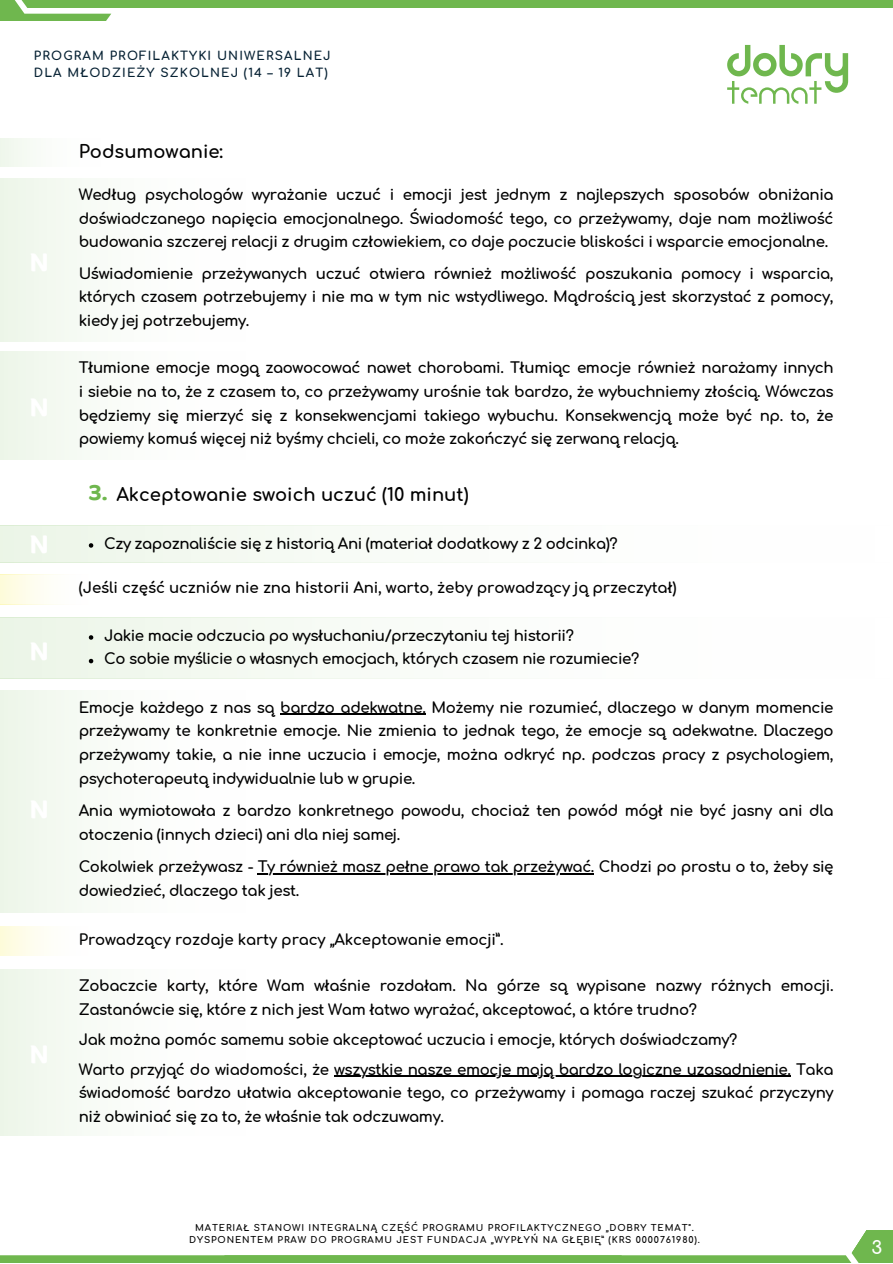
<style>
.page{position:relative;width:893px;height:1264px;background:#fff}
.page>*{position:absolute;margin:0;border:0;box-sizing:border-box;transform-origin:0 0}
.t1{font:700 24px "Binate Display";color:#fff}
.t2{font:700 20.7px "Binate Display";color:#6fb74e}
.t3{font:700 18px "Comfortaa";color:#000}
.t4{font:700 18px "Comfortaa";color:#fff}
.t5{font:700 15px/23.5px "Comfortaa";letter-spacing:-.025em;color:#000;text-align:justify}
.t6{font:700 12px "Comfortaa";letter-spacing:.095em;color:#062133}
.t7{font:700 9px "Comfortaa";letter-spacing:.095em;color:#000}
</style>
<div class="page">
<div style="left:0;top:0;width:648px;height:8px;background:#6fb74e"></div>
<svg style="left:0;top:0;width:111px;height:21px;fill:#6fb74e"></svg>
<div style="left:293px;top:0;width:599px;height:8px;background:#6fb74e"></div>
<svg style="left:727px;top:45px;width:121px;height:59px"></svg>
<div style="left:758px;top:1227px;width:134px;height:35px;background:#6fb74e"></div>
<svg style="left:758px;top:1227px;width:108px;height:28px;background:#f5faf3"></svg>
<div style="left:808px;top:1141px;width:84px;height:89px;background:#fff"></div>
<div style="left:224px;top:1255px;width:667px;height:7px;background:#6fb74e"></div>
<div style="left:0;top:1255px;width:666px;height:7px;background:#6fb74e"></div>
<div style="left:0;top:179px;width:250px;height:162px;background:linear-gradient(to right,#eff7ec,#fff)"></div>
<div style="left:0;top:139px;width:102px;height:27px;background:#fafcf9"></div>
<div style="left:0;top:351px;width:250px;height:109px;background:linear-gradient(to right,#eff7ec,#fff)"></div>
<div style="left:0;top:691px;width:250px;height:221px;background:linear-gradient(to right,#eff7ec,#fff)"></div>
<div style="left:0;top:969px;width:250px;height:165px;background:linear-gradient(to right,#eff7ec,#fff)"></div>
<hr style="left:280px;top:713px;width:145px;height:2px;background:#000">
<hr style="left:334px;top:1075px;width:456px;height:1px;background:#000">
<hr style="left:258px;top:873px;width:336px;height:1px;background:#000">
<div style="left:0;top:526px;width:892px;height:36px;background:linear-gradient(to right,#eef6eb,#fff)"></div>
<div style="left:0;top:618px;width:892px;height:60px;background:linear-gradient(to right,#eef6eb,#fff)"></div>
<svg style="left:89px;top:543px;width:4px;height:4px"></svg>
<svg style="left:89px;top:635px;width:4px;height:4px"></svg>
<svg style="left:89px;top:659px;width:4px;height:4px"></svg>
<div style="left:0;top:575px;width:89px;height:29px;background:linear-gradient(to right,#fdfbdf,#feffff)"></div>
<div style="left:0;top:926px;width:89px;height:29px;background:linear-gradient(to right,#fdfbdf,#feffff)"></div>
<p class="t6" style="left:34px;top:49px;width:298px">PROGRAM PROFILAKTYKI UNIWERSALNEJ</p>
<p class="t6" style="left:34px;top:66px;width:295px">DLA MŁODZIEŻY SZKOLNEJ (14 – 19 LAT)</p>
<p class="t3" style="left:79px;top:142px;width:146px">Podsumowanie:</p>
<p class="t5" style="left:79px;top:183px;width:756px">Według psychologów wyrażanie uczuć i emocji jest jednym z najlepszych sposobów obniżania doświadczanego napięcia emocjonalnego. Świadomość tego, co przeżywamy, daje nam możliwość budowania szczerej relacji z drugim człowiekiem, co daje poczucie bliskości i wsparcie emocjonalne.</p>
<p class="t5" style="left:79px;top:262px;width:756px">Uświadomienie przeżywanych uczuć otwiera również możliwość poszukania pomocy i wsparcia, których czasem potrzebujemy i nie ma w tym nic wstydliwego. Mądrością jest skorzystać z pomocy, kiedy jej potrzebujemy.</p>
<p class="t5" style="left:79px;top:357px;width:756px">Tłumione emocje mogą zaowocować nawet chorobami. Tłumiąc emocje również narażamy innych i siebie na to, że z czasem to, co przeżywamy urośnie tak bardzo, że wybuchniemy złością. Wówczas będziemy się mierzyć się z konsekwencjami takiego wybuchu. Konsekwencją może być np. to, że powiemy komuś więcej niż byśmy chcieli, co może zakończyć się zerwaną relacją.</p>
<p class="t1" style="left:30px;top:521px;width:20px">N</p>
<p class="t1" style="left:30px;top:628px;width:20px">N</p>
<p class="t2" style="left:89px;top:473px;width:20px">3.</p>
<p class="t3" style="left:116px;top:485px;width:354px">Akceptowanie swoich uczuć (10 minut)</p>
<p class="t5" style="left:104px;top:532px;width:515px">Czy zapoznaliście się z historią Ani (materiał dodatkowy z 2 odcinka)?</p>
<p class="t5" style="left:79px;top:577px;width:599px">(Jeśli część uczniów nie zna historii Ani, warto, żeby prowadzący ją przeczytał)</p>
<p class="t5" style="left:104px;top:624px;width:471px">Jakie macie odczucia po wysłuchaniu/przeczytaniu tej historii?</p>
<p class="t5" style="left:104px;top:648px;width:536px">Co sobie myślicie o własnych emocjach, których czasem nie rozumiecie?</p>
<p class="t5" style="left:79px;top:696px;width:756px">Emocje każdego z nas są bardzo adekwatne. Możemy nie rozumieć, dlaczego w danym momencie przeżywamy te konkretnie emocje. Nie zmienia to jednak tego, że emocje są adekwatne. Dlaczego przeżywamy takie, a nie inne uczucia i emocje, można odkryć np. podczas pracy z psychologiem, psychoterapeutą indywidualnie lub w grupie.</p>
<p class="t5" style="left:79px;top:799px;width:756px">Ania wymiotowała z bardzo konkretnego powodu, chociaż ten powód mógł nie być jasny ani dla otoczenia (innych dzieci) ani dla niej samej.</p>
<p class="t5" style="left:79px;top:855px;width:756px">Cokolwiek przeżywasz - Ty również masz pełne prawo tak przeżywać. Chodzi po prostu o to, żeby się dowiedzieć, dlaczego tak jest.</p>
<p class="t5" style="left:79px;top:928px;width:426px">Prowadzący rozdaje karty pracy „Akceptowanie emocji”.</p>
<p class="t5" style="left:79px;top:974px;width:756px">Zobaczcie karty, które Wam właśnie rozdałam. Na górze są wypisane nazwy różnych emocji.<br>Zastanówcie się, które z nich jest Wam łatwo wyrażać, akceptować, a które trudno?</p>
<p class="t5" style="left:79px;top:1028px;width:660px">Jak można pomóc samemu sobie akceptować uczucia i emocje, których doświadczamy?</p>
<p class="t5" style="left:79px;top:1058px;width:756px">Warto przyjąć do wiadomości, że wszystkie nasze emocje mają bardzo logiczne uzasadnienie. Taka świadomość bardzo ułatwia akceptowanie tego, co przeżywamy i pomaga raczej szukać przyczyny niż obwiniać się za to, że właśnie tak odczuwamy.</p>
<p class="t7" style="left:195px;top:1222px;width:500px">MATERIAŁ STANOWI INTEGRALNĄ CZĘŚĆ PROGRAMU PROFILAKTYCZNEGO „DOBRY TEMAT".</p>
<p class="t7" style="left:189px;top:1235px;width:512px">DYSPONENTEM PRAW DO PROGRAMU JEST FUNDACJA „WYPŁYŃ NA GŁĘBIĘ” (KRS 0000761980).</p>
<p class="t4" style="left:871px;top:1237px;width:12px">3</p>
</div>
